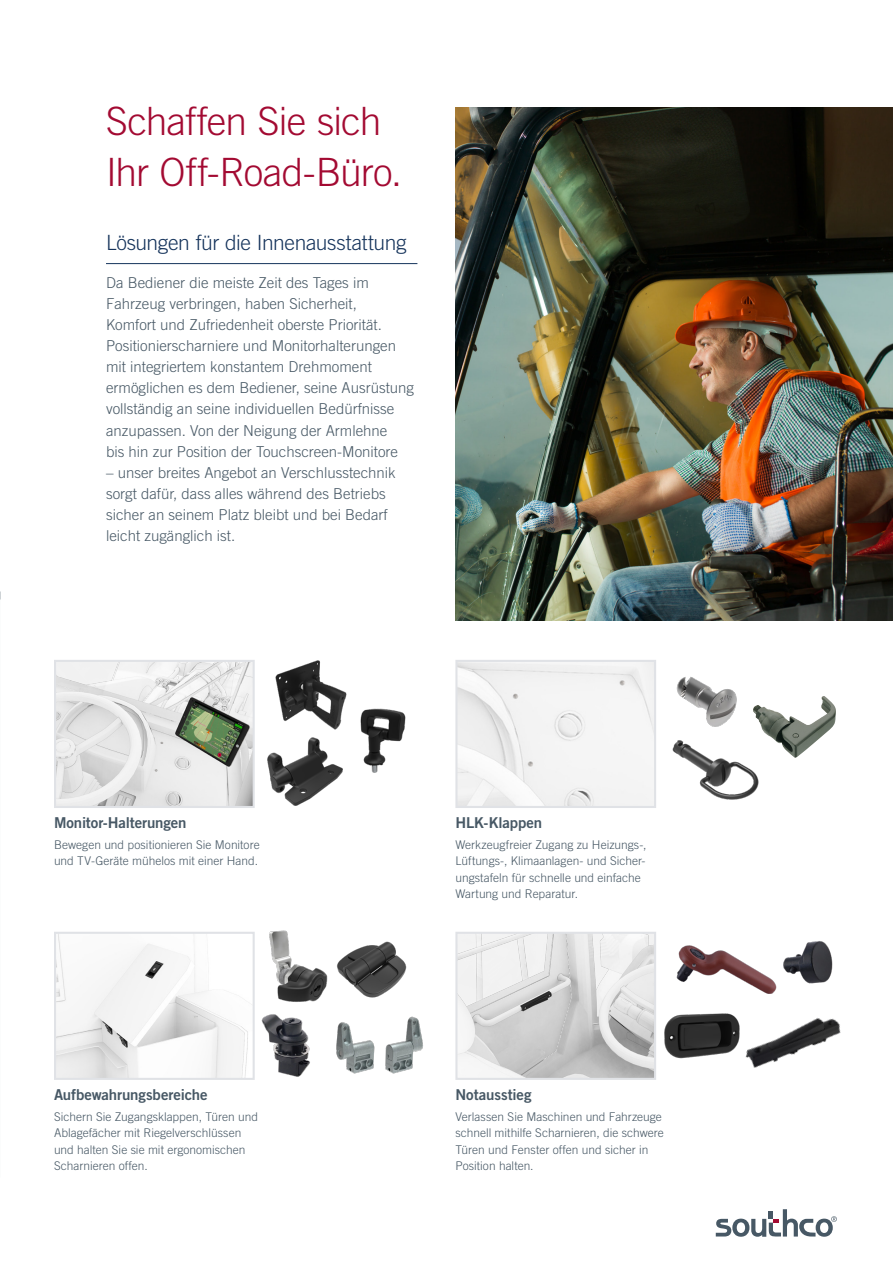
<style>
.page{position:relative;width:893px;height:1263px;background:#fff}
.page>*{position:absolute;margin:0;border:0;box-sizing:border-box;transform-origin:0 0}
.Intro_Paragraph_1{font:300 39px/51px "Trade Gothic LT Std";letter-spacing:-.02em;color:#a30a32}
.Page_Heading_with_Ru{font:300 21px "Trade Gothic LT Std";letter-spacing:-.02em;color:#15335b}
.Intro_Paragraph_1-2{font:300 15px/21px "Trade Gothic LT Std";color:#475865}
.Page_Heading_2{font:15px "Trade Gothic LT Std Bd 2";letter-spacing:-.01em;color:#475865}
.Page_Heading_2-2{font:300 12px/16.5px "Trade Gothic LT Std";color:#475865}
</style>
<div class="page">
<svg style="left:716px;top:1209px;width:121px;height:28px"></svg>
<img style="left:455px;top:107px;width:438px;height:514px">
<hr style="left:106px;top:263px;width:311px;height:1px;background:#15335b">
<img style="left:57px;top:663px;width:195px;height:142px">
<div style="left:54px;top:660px;width:201px;height:148px;border:2px solid #e0e2e6"></div>
<img style="left:57px;top:935px;width:195px;height:142px">
<div style="left:54px;top:932px;width:201px;height:148px;border:2px solid #e0e2e6"></div>
<img style="left:458px;top:663px;width:195px;height:142px">
<div style="left:455px;top:660px;width:201px;height:148px;border:2px solid #e0e2e6"></div>
<img style="left:458px;top:935px;width:195px;height:142px">
<div style="left:455px;top:932px;width:201px;height:148px;border:2px solid #e0e2e6"></div>
<img style="left:275px;top:660px;width:71px;height:70px">
<img style="left:267px;top:737px;width:76px;height:69px">
<img style="left:337px;top:941px;width:70px;height:57px">
<img style="left:269px;top:930px;width:59px;height:72px">
<img style="left:336px;top:1022px;width:23px;height:52px">
<img style="left:359px;top:1016px;width:64px;height:58px">
<img style="left:261px;top:1014px;width:49px;height:63px">
<img style="left:753px;top:696px;width:83px;height:62px">
<img style="left:676px;top:677px;width:61px;height:50px">
<img style="left:672px;top:730px;width:100px;height:70px">
<img style="left:360px;top:708px;width:46px;height:65px">
<img style="left:676px;top:945px;width:101px;height:49px">
<img style="left:664px;top:1013px;width:76px;height:46px">
<img style="left:745px;top:1018px;width:96px;height:50px">
<img style="left:783px;top:941px;width:50px;height:43px">
<p class="Intro_Paragraph_1" style="left:106px;top:95px;width:298px">Schaffen Sie sich<br>Ihr Off-Road-Büro.</p>
<p class="Page_Heading_with_Ru" style="left:106px;top:231px;width:302px">Lösungen für die Innenausstattung</p>
<p class="Intro_Paragraph_1-2" style="left:106px;top:272px;width:310px">Da Bediener die meiste Zeit des Tages im Fahrzeug verbringen, haben Sicherheit,<br>Komfort und Zufriedenheit oberste Priorität.<br>Positionierscharniere und Monitorhalterungen mit integriertem konstantem Drehmoment ermöglichen es dem Bediener, seine Ausrüstung vollständig an seine individuellen Bedürfnisse anzupassen. Von der Neigung der Armlehne<br>bis hin zur Position der Touchscreen-Monitore</p>
<p class="Intro_Paragraph_1-2" style="left:106px;top:461px;width:291px">– unser breites Angebot an Verschlusstechnik sorgt dafür, dass alles während des Betriebs sicher an seinem Platz bleibt und bei Bedarf leicht zugänglich ist.</p>
<p class="Page_Heading_2" style="left:54px;top:813px;width:134px">Monitor-Halterungen</p>
<p class="Page_Heading_2-2" style="left:54px;top:836px;width:207px">Bewegen und positionieren Sie Monitore und TV-Geräte mühelos mit einer Hand.</p>
<p class="Page_Heading_2" style="left:54px;top:1085px;width:155px">Aufbewahrungsbereiche</p>
<p class="Page_Heading_2-2" style="left:54px;top:1108px;width:206px">Sichern Sie Zugangsklappen, Türen und Ablagefächer mit Riegelverschlüssen und halten Sie sie mit ergonomischen Scharnieren offen.</p>
<p class="Page_Heading_2" style="left:455px;top:813px;width:88px">HLK-Klappen</p>
<p class="Page_Heading_2-2" style="left:455px;top:836px;width:193px">Werkzeugfreier Zugang zu Heizungs-, Lüftungs-, Klimaanlagen- und Sicher&shy;ungstafeln für schnelle und einfache Wartung und Reparatur.</p>
<p class="Page_Heading_2" style="left:455px;top:1085px;width:78px">Notausstieg</p>
<p class="Page_Heading_2-2" style="left:455px;top:1108px;width:210px">Verlassen Sie Maschinen und Fahrzeuge schnell mithilfe Scharnieren, die schwere Türen und Fenster offen und sicher in Position halten.</p>
</div>
